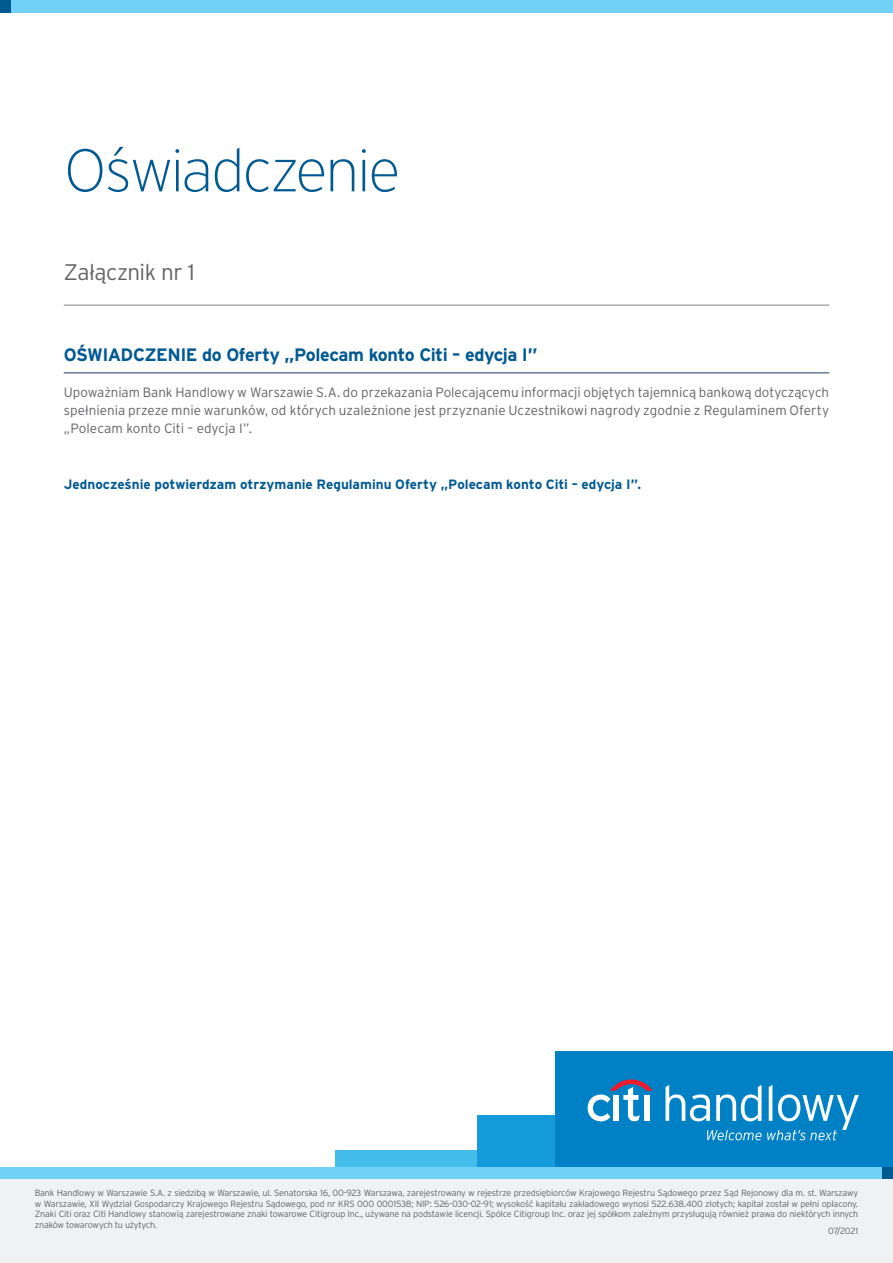
<style>
.page{position:relative;width:893px;height:1263px;background:#fff}
.page>*{position:absolute;margin:0;border:0;box-sizing:border-box;transform-origin:0 0}
.t1{font:300 expanded 60px "Interstate Pl";letter-spacing:-.035em;color:#015992}
.t2{font:300 22.5px "Interstate Pl";letter-spacing:-.02em;color:#636366}
.t3{font:700 18px "Interstate Pl";letter-spacing:-.03em;color:#015992}
.t4{font:300 13.5px/18px "Interstate Pl";letter-spacing:.005em;color:#636366;text-align:justify}
.t5{font:700 13.5px "Interstate Pl";color:#015992}
.t6{font:300 9px/10.5px "Interstate Pl";letter-spacing:-.02em;color:#636366;text-align:justify}
</style>
<div class="page">
<div style="left:0;top:0;width:12px;height:13px;background:#015992"></div>
<div style="left:12px;top:0;width:881px;height:13px;background:#72d1f6"></div>
<hr style="left:64px;top:305px;width:765px;height:1px;background:#808080">
<div style="left:0;top:1178px;width:893px;height:85px;background:#f0f1f2"></div>
<div style="left:336px;top:1150px;width:141px;height:17px;background:#44bdea"></div>
<div style="left:477px;top:1115px;width:78px;height:52px;background:#139cd9"></div>
<div style="left:881px;top:1167px;width:12px;height:12px;background:#015992"></div>
<div style="left:0;top:1167px;width:881px;height:12px;background:#72d1f6"></div>
<div style="left:555px;top:1051px;width:338px;height:116px;background:#0081c5"></div>
<svg style="left:665px;top:1085px;width:194px;height:55px"></svg>
<svg style="left:588px;top:1079px;width:64px;height:42px"></svg>
<div style="left:644px;top:1095px;width:5px;height:26px;background:#fff"></div>
<hr style="left:64px;top:372px;width:765px;height:1px;background:#153b69">
<h1 class="t1" style="left:64px;top:138px;width:338px">Oświadczenie</h1>
<h2 class="t2" style="left:64px;top:259px;width:133px">Załącznik nr 1</h2>
<h3 class="t3" style="left:64px;top:344px;width:475px">OŚWIADCZENIE do Oferty „Polecam konto Citi – edycja I”</h3>
<p class="t4" style="left:64px;top:383px;width:767px">Upoważniam Bank Handlowy w Warszawie S.A. do przekazania Polecającemu informacji objętych tajemnicą bankową dotyczących spełnienia przeze mnie warunków, od których uzależnione jest przyznanie Uczestnikowi nagrody zgodnie z Regulaminem Oferty „Polecam konto Citi – edycja I”.</p>
<h3 class="t5" style="left:64px;top:476px;width:579px">Jednocześnie potwierdzam otrzymanie Regulaminu Oferty „Polecam konto Citi – edycja I”.</h3>
<p class="t6" style="left:35px;top:1187px;width:825px">Bank Handlowy w Warszawie S.A. z siedzibą w Warszawie, ul. Senatorska 16, 00-923 Warszawa, zarejestrowany w rejestrze przedsiębiorców Krajowego Rejestru Sądowego przez Sąd Rejonowy dla m. st. Warszawy w Warszawie, XII Wydział Gospodarczy Krajowego Rejestru Sądowego, pod nr KRS 000 0001538; NIP: 526-030-02-91; wysokość kapitału zakładowego wynosi 522.638.400 złotych; kapitał został w pełni opłacony.<br>Znaki Citi oraz Citi Handlowy stanowią zarejestrowane znaki towarowe Citigroup Inc., używane na podstawie licencji. Spółce Citigroup Inc. oraz jej spółkom zależnym przysługują również prawa do niektórych innych znaków towarowych tu użytych.</p>
<p class="t6" style="left:828px;top:1226px;width:32px">07/2021</p>
</div>
